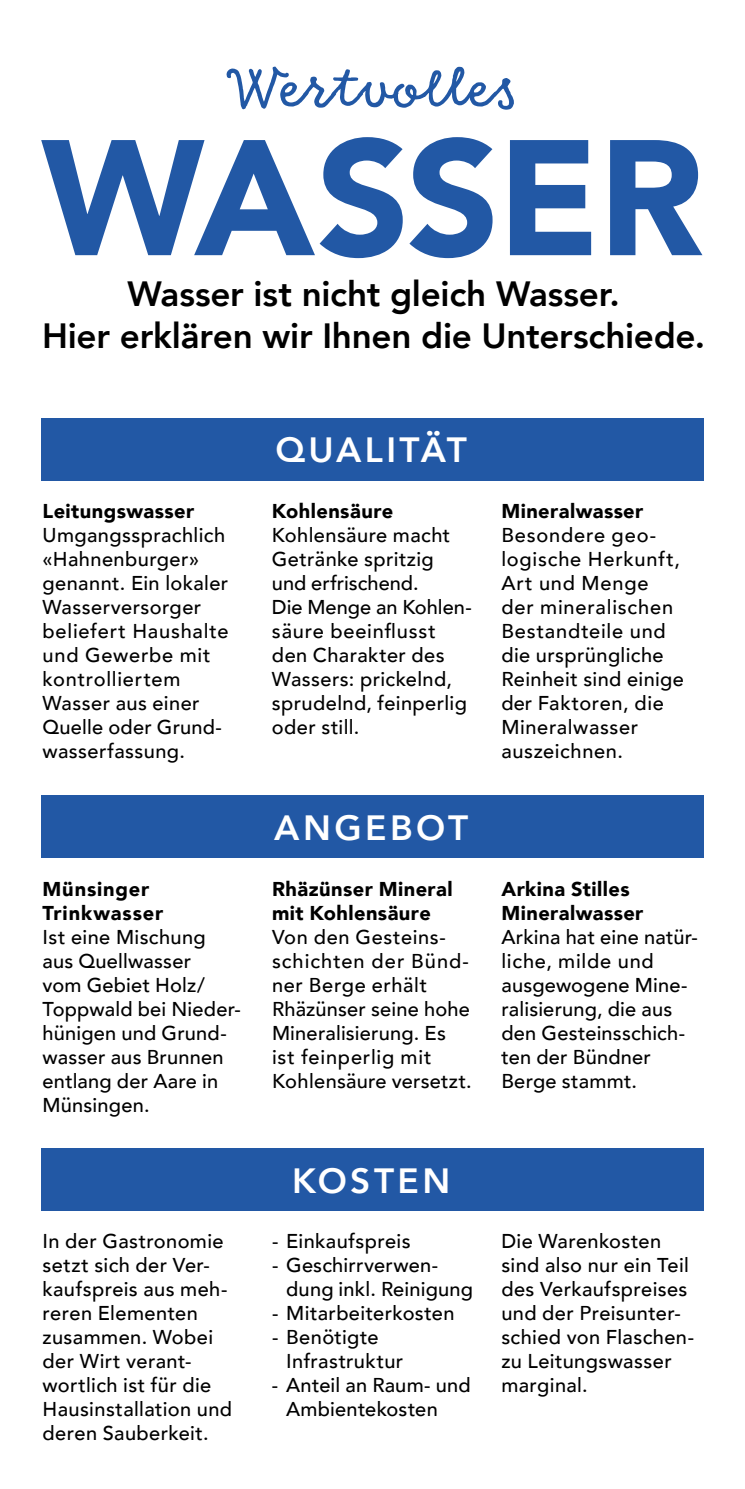
<style>
.page{position:relative;width:745px;height:1489px;background:#fff}
.page>*{position:absolute;margin:0;border:0;box-sizing:border-box;transform-origin:0 0}
.t1{font:900 162.5px "Avenir LT Std";letter-spacing:-.015em;color:#2258a5}
.t2{font:61.5px "Goodlife Script";letter-spacing:-.01em;color:#2258a5}
.t3{font:800 35px/42px "Avenir";letter-spacing:-.005em;color:#000;text-align:center}
.t4{font:800 35px "Avenir";letter-spacing:.095em;color:#fff}
.t5{font:500 20px/24px "Avenir";letter-spacing:.02em;color:#000}
.t6{font:900 20px/24px "Avenir";letter-spacing:.025em;color:#000}
</style>
<div class="page">
<div style="left:41px;top:418px;width:662px;height:62px;background:#2258a5"></div>
<div style="left:41px;top:1147px;width:662px;height:63px;background:#2258a5"></div>
<div style="left:41px;top:795px;width:662px;height:63px;background:#2258a5"></div>
<h2 class="t2" style="left:225px;top:55px;width:296px">Wertvolles</h2>
<h1 class="t1" style="left:41px;top:100px;width:663px">WASSER</h1>
<h3 class="t3" style="left:42px;top:272px;width:664px">Wasser ist nicht gleich Wasser.<br>Hier erklären wir Ihnen die Unterschiede.</h3>
<p class="t6" style="left:43px;top:498px;width:153px">Leitungswasser</p>
<p class="t5" style="left:43px;top:522px;width:187px">Umgangssprachlich «Hahnenburger» genannt. Ein lokaler<br>Wasserversorger beliefert Haushalte und Gewerbe mit kontrolliertem<br>Wasser aus einer<br>Quelle oder Grund&shy;wasserfassung.</p>
<p class="t6" style="left:43px;top:876px;width:122px">Münsinger<br>Trinkwasser</p>
<p class="t5" style="left:43px;top:923px;width:200px">Ist eine Mischung aus Quellwasser<br>vom Gebiet Holz/<br>Toppwald bei Nieder&shy;hünigen und Grund&shy;wasser aus Brunnen entlang der Aare in<br>Münsingen.</p>
<h3 class="t4" style="left:275px;top:423px;width:193px">QUALITÄT</h3>
<p class="t6" style="left:272px;top:498px;width:123px">Kohlensäure</p>
<p class="t5" style="left:272px;top:522px;width:201px">Kohlensäure macht<br>Getränke spritzig und erfrischend.<br>Die Menge an Kohlen&shy;säure beeinflusst den Charakter des<br>Wassers: prickelnd, sprudelnd, feinperlig oder still.</p>
<h3 class="t4" style="left:274px;top:800px;width:195px">ANGEBOT</h3>
<p class="t6" style="left:272px;top:876px;width:182px">Rhäzünser Mineral mit Kohlensäure</p>
<p class="t5" style="left:272px;top:923px;width:201px">Von den Gesteins&shy;schichten der Bünd&shy;ner Berge erhält<br>Rhäzünser seine hohe<br>Mineralisierung. Es ist feinperlig mit<br>Kohlensäure versetzt.</p>
<h3 class="t4" style="left:292px;top:1153px;width:160px">KOSTEN</h3>
<p class="t5" style="left:43px;top:1228px;width:191px">In der Gastronomie setzt sich der Ver&shy;kaufspreis aus meh&shy;reren Elementen zusammen. Wobei der Wirt verant&shy;wortlich ist für die<br>Hausinstallation und deren Sauberkeit.</p>
<p class="t5" style="left:272px;top:1228px;width:140px">- Einkaufspreis</p>
<p class="t5" style="left:286px;top:1252px;width:188px;text-indent:-14px">- Geschirrverwen&shy;dung inkl. Reinigung</p>
<p class="t5" style="left:272px;top:1300px;width:184px">- Mitarbeiterkosten</p>
<p class="t5" style="left:286px;top:1324px;width:119px;text-indent:-14px">- Benötigte<br>Infrastruktur</p>
<p class="t5" style="left:286px;top:1372px;width:186px;text-indent:-14px">- Anteil an Raum- und<br>Ambientekosten</p>
<p class="t6" style="left:501px;top:498px;width:143px">Mineralwasser</p>
<p class="t5" style="left:501px;top:522px;width:184px">Besondere geo&shy;logische Herkunft,<br>Art und Menge der mineralischen<br>Bestandteile und die ursprüngliche<br>Reinheit sind einige der Faktoren, die<br>Mineralwasser auszeichnen.</p>
<p class="t6" style="left:501px;top:876px;width:143px">Arkina Stilles<br>Mineralwasser</p>
<p class="t5" style="left:501px;top:923px;width:198px">Arkina hat eine natür&shy;liche, milde und ausgewogene Mine&shy;ralisierung, die aus den Gesteinsschich&shy;ten der Bündner<br>Berge stammt.</p>
<p class="t5" style="left:501px;top:1228px;width:194px">Die Warenkosten sind also nur ein Teil des Verkaufspreises und der Preisunter&shy;schied von Flaschen&shy;zu Leitungswasser marginal.</p>
</div>
